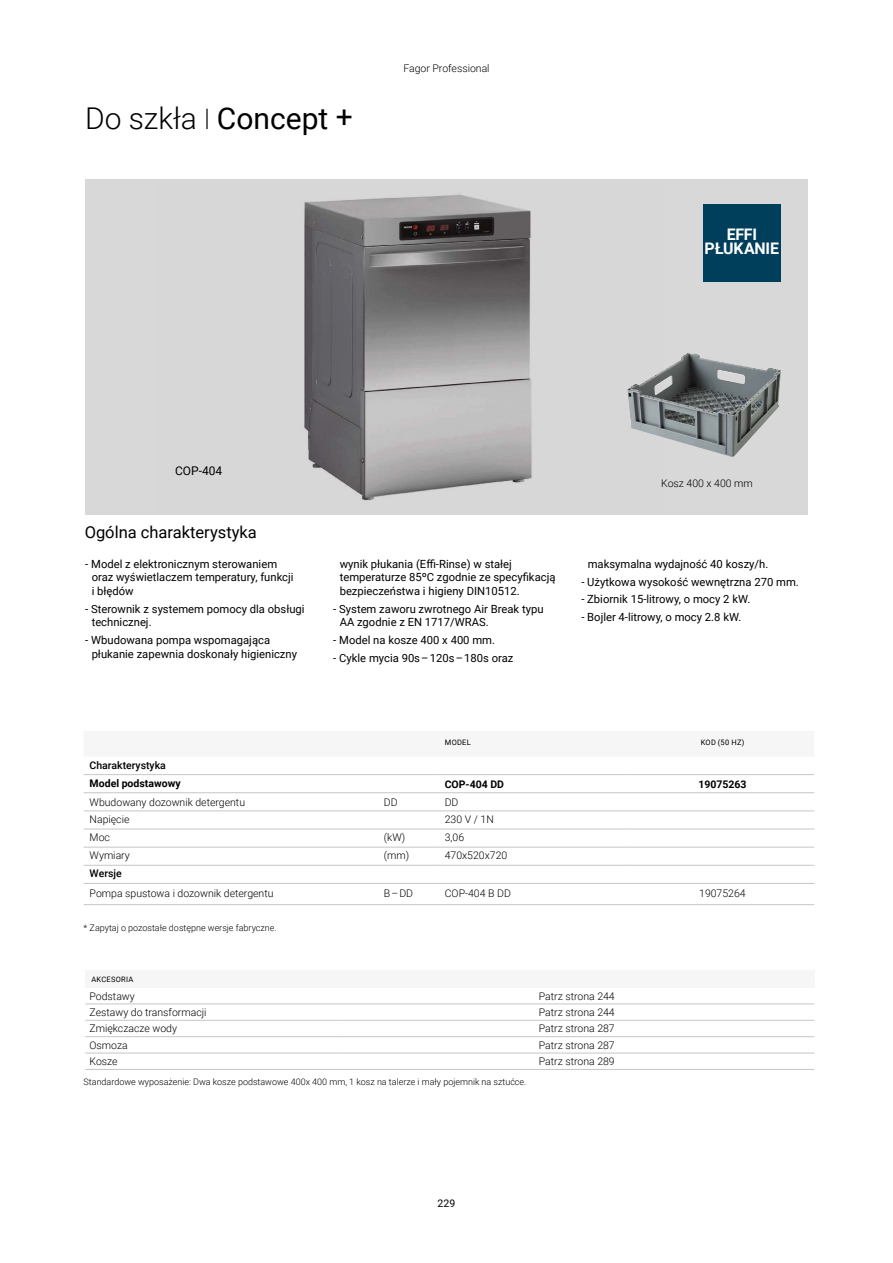
<style>
.page{position:relative;width:893px;height:1263px;background:#fff}
.page>*{position:absolute;margin:0;border:0;box-sizing:border-box;transform-origin:0 0}
.t1{font:30px "Roboto";color:#000}
.t2{font:16.5px "Roboto";color:#000}
.t3{font:700 15.9px/13.6px "Roboto";letter-spacing:-.01em;color:#fff;text-align:center}
.t4{font:12px "Roboto";color:#000}
.t5{font:11.25px/13.5px "Roboto";color:#000}
.t6{font:300 10.5px "Roboto";color:#000}
.t7{font:700 10.5px "Roboto";color:#000}
.t8{font:500 10.5px "Roboto";color:#000}
.t9{font:10.5px "Roboto";color:#000}
.t10{font:300 9px "Roboto";color:#000}
.t11{font:7.5px "Roboto";letter-spacing:.035em;color:#000}
.s1{font-weight:300}
.s2{font-weight:300;font-size:24px}
</style>
<div class="page">
<div style="left:85px;top:180px;width:723px;height:335px;background:#d8d8d8"></div>
<img style="left:304px;top:194px;width:228px;height:307px">
<img style="left:627px;top:353px;width:154px;height:104px">
<div style="left:703px;top:204px;width:77px;height:77px;background:#003f5b"></div>
<hr style="left:84px;top:774px;width:294px;height:1px;background:#c6c6c6">
<hr style="left:378px;top:774px;width:61px;height:1px;background:#c6c6c6">
<hr style="left:439px;top:774px;width:192px;height:1px;background:#c6c6c6">
<hr style="left:631px;top:774px;width:183px;height:1px;background:#c6c6c6">
<hr style="left:84px;top:792px;width:294px;height:1px;background:#c6c6c6">
<hr style="left:378px;top:792px;width:61px;height:1px;background:#c6c6c6">
<hr style="left:439px;top:792px;width:192px;height:1px;background:#c6c6c6">
<hr style="left:631px;top:792px;width:183px;height:1px;background:#c6c6c6">
<hr style="left:84px;top:829px;width:294px;height:1px;background:#c6c6c6">
<hr style="left:378px;top:829px;width:61px;height:1px;background:#c6c6c6">
<hr style="left:439px;top:829px;width:192px;height:1px;background:#c6c6c6">
<hr style="left:631px;top:829px;width:183px;height:1px;background:#c6c6c6">
<hr style="left:84px;top:847px;width:294px;height:1px;background:#c6c6c6">
<hr style="left:378px;top:847px;width:61px;height:1px;background:#c6c6c6">
<hr style="left:439px;top:847px;width:192px;height:1px;background:#c6c6c6">
<hr style="left:631px;top:847px;width:183px;height:1px;background:#c6c6c6">
<hr style="left:84px;top:865px;width:294px;height:1px;background:#c6c6c6">
<hr style="left:378px;top:865px;width:61px;height:1px;background:#c6c6c6">
<hr style="left:439px;top:865px;width:192px;height:1px;background:#c6c6c6">
<hr style="left:631px;top:865px;width:183px;height:1px;background:#c6c6c6">
<hr style="left:84px;top:811px;width:294px;height:1px;background:#c6c6c6">
<hr style="left:84px;top:883px;width:294px;height:1px;background:#c6c6c6">
<hr style="left:378px;top:811px;width:61px;height:1px;background:#c6c6c6">
<hr style="left:378px;top:883px;width:61px;height:1px;background:#c6c6c6">
<hr style="left:439px;top:811px;width:192px;height:1px;background:#c6c6c6">
<hr style="left:439px;top:883px;width:192px;height:1px;background:#c6c6c6">
<hr style="left:631px;top:811px;width:183px;height:1px;background:#c6c6c6">
<hr style="left:631px;top:883px;width:183px;height:1px;background:#c6c6c6">
<hr style="left:84px;top:904px;width:294px;height:1px;background:#c6c6c6">
<hr style="left:378px;top:904px;width:61px;height:1px;background:#c6c6c6">
<hr style="left:439px;top:904px;width:192px;height:1px;background:#c6c6c6">
<hr style="left:631px;top:904px;width:183px;height:1px;background:#c6c6c6">
<div style="left:85px;top:970px;width:729px;height:17px;background:#f6f6f6"></div>
<hr style="left:85px;top:1004px;width:254px;height:1px;background:#c6c6c6">
<hr style="left:339px;top:1004px;width:475px;height:1px;background:#c6c6c6">
<hr style="left:85px;top:1020px;width:254px;height:1px;background:#c6c6c6">
<hr style="left:339px;top:1020px;width:475px;height:1px;background:#c6c6c6">
<hr style="left:339px;top:1036px;width:475px;height:1px;background:#c6c6c6">
<hr style="left:339px;top:1053px;width:475px;height:1px;background:#c6c6c6">
<hr style="left:339px;top:1069px;width:475px;height:1px;background:#c6c6c6">
<hr style="left:85px;top:1069px;width:254px;height:1px;background:#c6c6c6">
<hr style="left:85px;top:1053px;width:254px;height:1px;background:#c6c6c6">
<hr style="left:85px;top:1036px;width:254px;height:1px;background:#c6c6c6">
<h1 class="t1" style="left:85px;top:97px;width:269px"><span class="s1">Do szkła</span> <span class="s2">|</span> Concept +</h1>
<p class="t6" style="left:403px;top:61px;width:88px">Fagor Professional</p>
<h3 class="t3" style="left:705px;top:227px;width:76px">EFFI<br>PŁUKANIE</h3>
<p class="t4" style="left:175px;top:463px;width:49px">COP-404</p>
<h2 class="t2" style="left:85px;top:520px;width:174px">Ogólna charakterystyka</h2>
<p class="t5" style="left:92px;top:557px;width:203px;text-indent:-6px">- Model z elektronicznym sterowaniem oraz wyświetlaczem temperatury, funkcji i błędów</p>
<p class="t5" style="left:92px;top:601px;width:215px;text-indent:-6px">- Sterownik z systemem pomocy dla obsługi technicznej.</p>
<p class="t5" style="left:92px;top:633px;width:207px;text-indent:-6px">- Wbudowana pompa wspomagająca płukanie zapewnia doskonały higieniczny</p>
<p class="t6" style="left:661px;top:476px;width:93px">Kosz 400 x 400 mm</p>
<p class="t5" style="left:340px;top:557px;width:217px">wynik płukania (Effi-Rinse) w stałej temperaturze 85ºC zgodnie ze specyfikacją bezpieczeństwa i higieny DIN10512.</p>
<p class="t5" style="left:340px;top:601px;width:205px;text-indent:-6px">- System zaworu zwrotnego Air Break typu<br>AA zgodnie z EN 1717/WRAS.</p>
<p class="t5" style="left:333px;top:633px;width:163px">- Model na kosze 400 x 400 mm.</p>
<p class="t5" style="left:333px;top:651px;width:182px">- Cykle mycia 90s – 120s – 180s oraz</p>
<p class="t5" style="left:588px;top:557px;width:182px">maksymalna wydajność 40 koszy/h.</p>
<p class="t5" style="left:581px;top:574px;width:219px">- Użytkowa wysokość wewnętrzna 270 mm.</p>
<p class="t5" style="left:581px;top:592px;width:171px">- Zbiornik 15-litrowy, o mocy 2 kW.</p>
<p class="t5" style="left:581px;top:610px;width:161px">- Bojler 4-litrowy, o mocy 2.8 kW.</p>
<p class="t11" style="left:445px;top:737px;width:27px">MODEL</p>
<p class="t11" style="left:701px;top:737px;width:45px">KOD (50 HZ)</p>
<p class="t8" style="left:90px;top:757px;width:78px">Charakterystyka</p>
<p class="t7" style="left:90px;top:776px;width:93px">Model podstawowy</p>
<p class="t7" style="left:445px;top:776px;width:61px">COP-404 DD</p>
<p class="t7" style="left:698px;top:776px;width:50px">19075263</p>
<p class="t6" style="left:90px;top:795px;width:157px">Wbudowany dozownik detergentu</p>
<p class="t6" style="left:384px;top:795px;width:15px">DD</p>
<p class="t6" style="left:445px;top:795px;width:15px">DD</p>
<p class="t6" style="left:90px;top:812px;width:41px">Napięcie</p>
<p class="t6" style="left:445px;top:812px;width:51px">230 V / 1N</p>
<p class="t6" style="left:90px;top:830px;width:22px">Moc</p>
<p class="t6" style="left:384px;top:830px;width:23px">(kW)</p>
<p class="t6" style="left:445px;top:830px;width:21px">3,06</p>
<p class="t6" style="left:90px;top:848px;width:42px">Wymiary</p>
<p class="t6" style="left:384px;top:848px;width:27px">(mm)</p>
<p class="t6" style="left:445px;top:848px;width:64px">470x520x720</p>
<p class="t8" style="left:90px;top:866px;width:34px">Wersje</p>
<p class="t6" style="left:90px;top:886px;width:185px">Pompa spustowa i dozownik detergentu</p>
<p class="t6" style="left:384px;top:886px;width:31px">B – DD</p>
<p class="t6" style="left:445px;top:886px;width:68px">COP-404 B DD</p>
<p class="t6" style="left:699px;top:886px;width:48px">19075264</p>
<p class="t10" style="left:84px;top:921px;width:195px">* Zapytaj o pozostałe dostępne wersje fabryczne.</p>
<p class="t11" style="left:91px;top:973px;width:43px">AKCESORIA</p>
<p class="t6" style="left:90px;top:988px;width:47px">Podstawy</p>
<p class="t6" style="left:539px;top:988px;width:77px">Patrz strona 244</p>
<p class="t6" style="left:90px;top:1005px;width:119px">Zestawy do transformacji</p>
<p class="t6" style="left:539px;top:1005px;width:77px">Patrz strona 244</p>
<p class="t6" style="left:90px;top:1021px;width:89px">Zmiękczacze wody</p>
<p class="t6" style="left:539px;top:1021px;width:77px">Patrz strona 287</p>
<p class="t6" style="left:90px;top:1038px;width:40px">Osmoza</p>
<p class="t6" style="left:539px;top:1038px;width:77px">Patrz strona 287</p>
<p class="t6" style="left:90px;top:1054px;width:30px">Kosze</p>
<p class="t6" style="left:539px;top:1054px;width:77px">Patrz strona 289</p>
<p class="t10" style="left:84px;top:1075px;width:444px">Standardowe wyposażenie: Dwa kosze podstawowe 400x 400 mm, 1 kosz na talerze i mały pojemnik na sztućce.</p>
<p class="t9" style="left:438px;top:1196px;width:19px">229</p>
</div>
